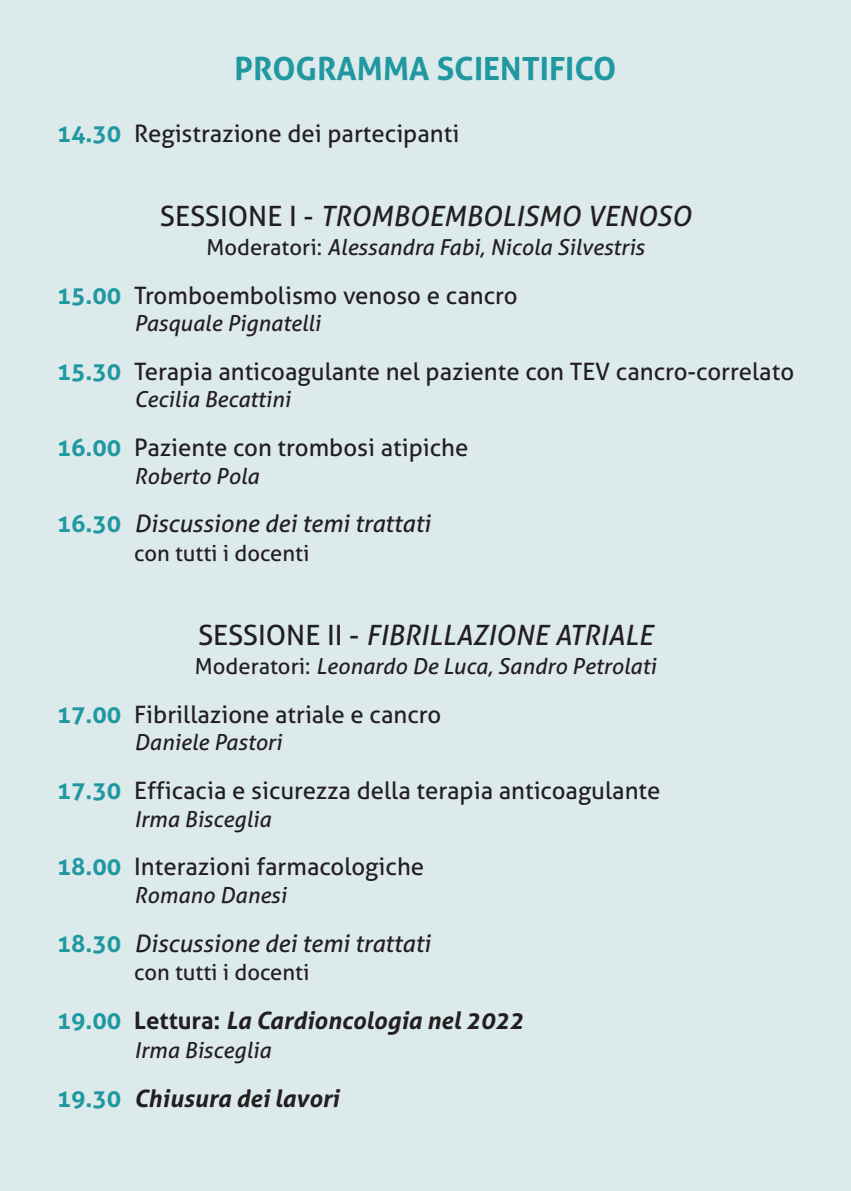
<style>
.page{position:relative;width:851px;height:1191px;background:#fff}
.page>*{position:absolute;margin:0;border:0;box-sizing:border-box;transform-origin:0 0}
.t1{font:700 32px "Aller";color:#2098a0}
.t2{font:italic 28px "Aller";color:#231f20}
.t3{font:24px "Aller";color:#231f20}
.t4{font:italic 24px "Aller";color:#231f20}
.t5{font:italic 700 24px "Aller";color:#231f20}
.t6{font:italic 22px "Aller";color:#231f20}
.t7{font:22px "Aller";color:#231f20}
.s1{font-weight:700;color:#2098a0}
.s2{font-style:normal}
.s3{font-weight:700;font-style:normal;color:#2098a0}
.s4{font-style:normal;color:#2098a0}
</style>
<div class="page">
<div style="left:0;top:0;width:850px;height:1191px;background:#ddeaec"></div>
<h1 class="t1" style="left:234px;top:50px;width:383px">PROGRAMMA SCIENTIFICO</h1>
<p class="t3" style="left:57px;top:120px;width:404px"><span class="s1">14.30</span> Registrazione dei partecipanti</p>
<p class="t2" style="left:160px;top:200px;width:532px"><span class="s2">SESSIONE I -</span> TROMBOEMBOLISMO VENOSO</p>
<p class="t6" style="left:206px;top:234px;width:439px"><span class="s2">Moderatori:</span> Alessandra Fabi, Nicola Silvestris</p>
<p class="t3" style="left:57px;top:281px;width:462px"><span class="s1">15.00</span> Tromboembolismo venoso e cancro</p>
<p class="t6" style="left:134px;top:311px;width:188px">Pasquale Pignatelli</p>
<p class="t3" style="left:57px;top:358px;width:738px"><span class="s1">15.30</span> Terapia anticoagulante nel paziente con TEV cancro-correlato</p>
<p class="t6" style="left:134px;top:387px;width:158px">Cecilia Becattini</p>
<p class="t3" style="left:57px;top:434px;width:413px"><span class="s1">16.00</span> Paziente con trombosi atipiche</p>
<p class="t6" style="left:134px;top:463px;width:126px">Roberto Pola</p>
<p class="t4" style="left:57px;top:510px;width:375px"><span class="s3">16.30</span> Discussione dei temi trattati</p>
<p class="t7" style="left:134px;top:540px;width:177px">con tutti i docenti</p>
<p class="t2" style="left:198px;top:619px;width:456px"><span class="s2">SESSIONE II -</span> FIBRILLAZIONE ATRIALE</p>
<p class="t6" style="left:195px;top:653px;width:462px"><span class="s2">Moderatori:</span> Leonardo De Luca, Sandro Petrolati</p>
<p class="t3" style="left:57px;top:700px;width:386px"><span class="s1">17.00</span> Fibrillazione atriale e cancro</p>
<p class="t6" style="left:134px;top:730px;width:149px">Daniele Pastori</p>
<p class="t3" style="left:57px;top:776px;width:605px"><span class="s1">17.30</span> Efficacia e sicurezza della terapia anticoagulante</p>
<p class="t6" style="left:134px;top:806px;width:138px">Irma Bisceglia</p>
<p class="t3" style="left:57px;top:853px;width:369px"><span class="s1">18.00</span> Interazioni farmacologiche</p>
<p class="t6" style="left:134px;top:882px;width:154px">Romano Danesi</p>
<p class="t4" style="left:57px;top:929px;width:375px"><span class="s3">18.30</span> Discussione dei temi trattati</p>
<p class="t7" style="left:134px;top:959px;width:177px">con tutti i docenti</p>
<p class="t5" style="left:57px;top:1006px;width:468px"><span class="s4">19.00</span> <span class="s2">Lettura:</span> La Cardioncologia nel 2022</p>
<p class="t6" style="left:134px;top:1037px;width:138px">Irma Bisceglia</p>
<p class="t5" style="left:57px;top:1084px;width:284px"><span class="s4">19.30</span> Chiusura dei lavori</p>
</div>
